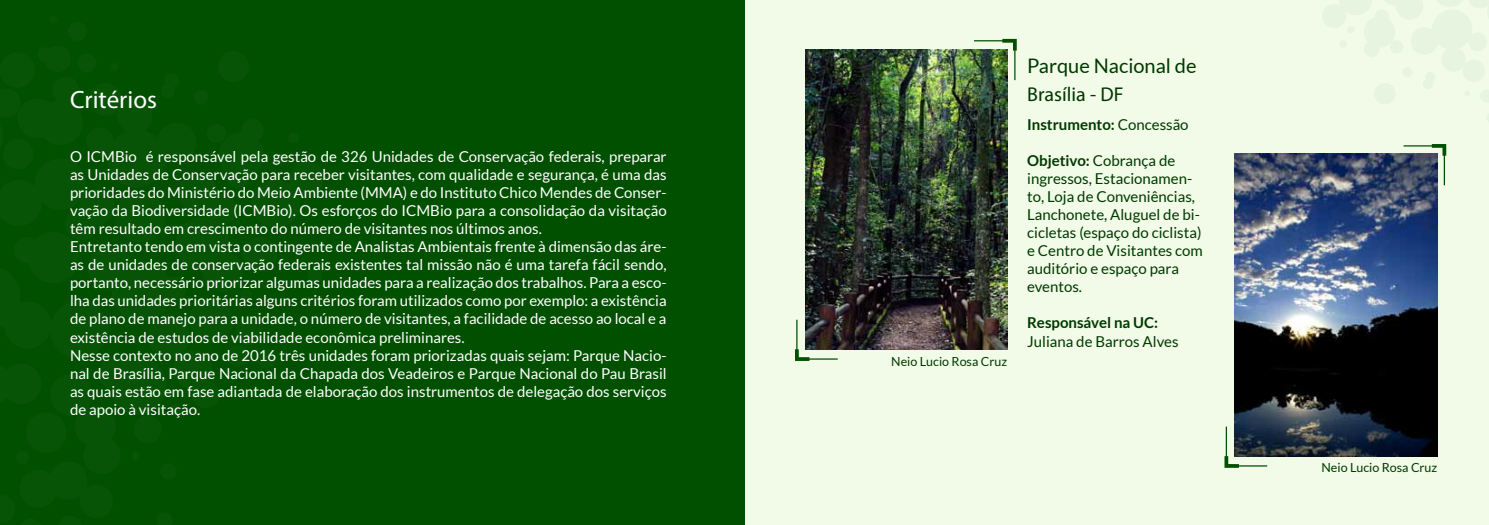
<style>
.page{position:relative;width:1489px;height:525px;background:#fff}
.page>*{position:absolute;margin:0;border:0;box-sizing:border-box;transform-origin:0 0}
.t1{font:25px "Myriad Pro";color:#fff}
.t2{font:20px "Lato";color:#003900}
.t3{font:20px "Myriad Pro";color:#003600}
.t4{font:15px/18px "Lato";color:#fff}
.t5{font:15px/18px "Lato";color:#003900}
.t6{font:700 15px "Lato";color:#003900}
.t7{font:12.5px "Lato";color:#003900}
.s1{font-weight:400}
.s2{font-weight:700}
</style>
<div class="page">
<div style="left:0;top:0;width:744px;height:524px;background:#005000"></div>
<div style="left:175px;top:216px;width:55px;height:55px;background:#075407;border-radius:50%"></div>
<div style="left:35px;top:158px;width:51px;height:52px;background:#075407;border-radius:50%"></div>
<div style="left:257px;top:348px;width:19px;height:20px;background:#075407;border-radius:50%"></div>
<div style="left:194px;top:90px;width:14px;height:14px;background:#075407;border-radius:50%"></div>
<div style="left:251px;top:179px;width:49px;height:49px;background:#075407;border-radius:50%"></div>
<div style="left:189px;top:299px;width:44px;height:44px;background:#075407;border-radius:50%"></div>
<div style="left:240px;top:288px;width:11px;height:11px;background:#075407;border-radius:50%"></div>
<div style="left:134px;top:415px;width:27px;height:27px;background:#075407;border-radius:50%"></div>
<div style="left:170px;top:404px;width:10px;height:10px;background:#075407;border-radius:50%"></div>
<div style="left:160px;top:463px;width:16px;height:16px;background:#075407;border-radius:50%"></div>
<div style="left:173px;top:349px;width:39px;height:40px;background:#075407;border-radius:50%"></div>
<div style="left:178px;top:173px;width:40px;height:40px;background:#075407;border-radius:50%"></div>
<div style="left:218px;top:133px;width:46px;height:45px;background:#075407;border-radius:50%"></div>
<div style="left:205px;top:193px;width:31px;height:32px;background:#075407;border-radius:50%"></div>
<div style="left:202px;top:251px;width:41px;height:40px;background:#075407;border-radius:50%"></div>
<div style="left:228px;top:168px;width:20px;height:20px;background:#075407;border-radius:50%"></div>
<div style="left:218px;top:51px;width:31px;height:31px;background:#075407;border-radius:50%"></div>
<div style="left:45px;top:45px;width:26px;height:27px;background:#075407;border-radius:50%"></div>
<div style="left:78px;top:53px;width:19px;height:19px;background:#075407;border-radius:50%"></div>
<div style="left:111px;top:63px;width:8px;height:8px;background:#075407;border-radius:50%"></div>
<div style="left:132px;top:452px;width:8px;height:7px;background:#075407;border-radius:50%"></div>
<div style="left:49px;top:16px;width:8px;height:8px;background:#075407;border-radius:50%"></div>
<div style="left:0;top:52px;width:35px;height:36px;background:#075407;border-radius:50%"></div>
<div style="left:117px;top:98px;width:35px;height:35px;background:#075407;border-radius:50%"></div>
<div style="left:241px;top:119px;width:23px;height:22px;background:#075407;border-radius:50%"></div>
<div style="left:277px;top:153px;width:11px;height:11px;background:#075407;border-radius:50%"></div>
<div style="left:288px;top:133px;width:11px;height:10px;background:#075407;border-radius:50%"></div>
<div style="left:207px;top:124px;width:19px;height:19px;background:#075407;border-radius:50%"></div>
<div style="left:68px;top:22px;width:19px;height:19px;background:#075407;border-radius:50%"></div>
<div style="left:38px;top:47px;width:14px;height:14px;background:#075407;border-radius:50%"></div>
<div style="left:289px;top:161px;width:35px;height:34px;background:#075407;border-radius:50%"></div>
<div style="left:307px;top:268px;width:15px;height:15px;background:#075407;border-radius:50%"></div>
<div style="left:243px;top:237px;width:34px;height:34px;background:#075407;border-radius:50%"></div>
<div style="left:227px;top:344px;width:22px;height:23px;background:#075407;border-radius:50%"></div>
<div style="left:235px;top:318px;width:27px;height:27px;background:#075407;border-radius:50%"></div>
<div style="left:192px;top:380px;width:27px;height:28px;background:#075407;border-radius:50%"></div>
<div style="left:79px;top:189px;width:35px;height:36px;background:#075407;border-radius:50%"></div>
<div style="left:3px;top:139px;width:30px;height:30px;background:#075407;border-radius:50%"></div>
<div style="left:112px;top:261px;width:60px;height:60px;background:#075407;border-radius:50%"></div>
<div style="left:108px;top:129px;width:58px;height:59px;background:#075407;border-radius:50%"></div>
<div style="left:50px;top:301px;width:58px;height:57px;background:#075407;border-radius:50%"></div>
<div style="left:115px;top:191px;width:50px;height:51px;background:#075407;border-radius:50%"></div>
<div style="left:4px;top:301px;width:47px;height:47px;background:#075407;border-radius:50%"></div>
<div style="left:157px;top:122px;width:39px;height:40px;background:#075407;border-radius:50%"></div>
<div style="left:28px;top:232px;width:51px;height:51px;background:#075407;border-radius:50%"></div>
<div style="left:88px;top:245px;width:44px;height:45px;background:#075407;border-radius:50%"></div>
<div style="left:161px;top:276px;width:25px;height:25px;background:#075407;border-radius:50%"></div>
<div style="left:110px;top:357px;width:57px;height:57px;background:#075407;border-radius:50%"></div>
<div style="left:38px;top:100px;width:45px;height:45px;background:#075407;border-radius:50%"></div>
<div style="left:148px;top:316px;width:42px;height:42px;background:#075407;border-radius:50%"></div>
<div style="left:98px;top:358px;width:31px;height:31px;background:#075407;border-radius:50%"></div>
<div style="left:14px;top:237px;width:26px;height:26px;background:#075407;border-radius:50%"></div>
<div style="left:86px;top:127px;width:28px;height:27px;background:#075407;border-radius:50%"></div>
<div style="left:89px;top:83px;width:33px;height:33px;background:#075407;border-radius:50%"></div>
<div style="left:65px;top:208px;width:33px;height:32px;background:#075407;border-radius:50%"></div>
<div style="left:17px;top:99px;width:40px;height:39px;background:#075407;border-radius:50%"></div>
<div style="left:52px;top:77px;width:28px;height:27px;background:#075407;border-radius:50%"></div>
<div style="left:745px;top:0;width:743px;height:524px;background:#f1fbe7"></div>
<img style="left:805px;top:49px;width:202px;height:300px">
<img style="left:1234px;top:154px;width:203px;height:302px">
<hr style="left:974px;top:40px;width:39px;height:1px;background:#005000">
<hr style="left:1014px;top:40px;width:1px;height:40px;background:#005000">
<svg style="left:1002px;top:39px;width:10px;height:4px"></svg>
<svg style="left:1012px;top:39px;width:4px;height:12px"></svg>
<hr style="left:797px;top:358px;width:40px;height:1px;background:#005000">
<hr style="left:796px;top:319px;width:1px;height:40px;background:#005000">
<svg style="left:798px;top:357px;width:11px;height:4px"></svg>
<svg style="left:795px;top:349px;width:3px;height:12px"></svg>
<hr style="left:1403px;top:145px;width:40px;height:1px;background:#005000">
<hr style="left:1443px;top:145px;width:1px;height:40px;background:#005000">
<svg style="left:1431px;top:144px;width:11px;height:4px"></svg>
<svg style="left:1442px;top:144px;width:3px;height:12px"></svg>
<hr style="left:1227px;top:465px;width:40px;height:1px;background:#005000">
<hr style="left:1225px;top:426px;width:1px;height:40px;background:#005000">
<svg style="left:1228px;top:464px;width:10px;height:3px"></svg>
<svg style="left:1224px;top:456px;width:4px;height:11px"></svg>
<div style="left:1402px;top:67px;width:10px;height:10px;background:#e7f4df;border-radius:50%"></div>
<div style="left:1363px;top:16px;width:32px;height:32px;background:#e7f4df;border-radius:50%"></div>
<div style="left:1374px;top:9px;width:14px;height:14px;background:#e7f4df;border-radius:50%"></div>
<div style="left:1374px;top:83px;width:21px;height:21px;background:#e7f4df;border-radius:50%"></div>
<div style="left:1440px;top:47px;width:25px;height:25px;background:#e7f4df;border-radius:50%"></div>
<div style="left:1363px;top:42px;width:16px;height:15px;background:#e7f4df;border-radius:50%"></div>
<div style="left:1346px;top:26px;width:8px;height:7px;background:#e7f4df;border-radius:50%"></div>
<div style="left:1339px;top:40px;width:7px;height:8px;background:#e7f4df;border-radius:50%"></div>
<div style="left:1389px;top:40px;width:14px;height:14px;background:#e7f4df;border-radius:50%"></div>
<div style="left:1322px;top:4px;width:23px;height:24px;background:#e7f4df;border-radius:50%"></div>
<div style="left:1431px;top:9px;width:41px;height:41px;background:#e7f4df;border-radius:50%"></div>
<div style="left:1410px;top:27px;width:27px;height:28px;background:#e7f4df;border-radius:50%"></div>
<div style="left:1467px;top:32px;width:19px;height:19px;background:#e7f4df;border-radius:50%"></div>
<div style="left:1462px;top:59px;width:22px;height:23px;background:#e7f4df;border-radius:50%"></div>
<h1 class="t1" style="left:70px;top:84px;width:88px">Critérios</h1>
<p class="t4" style="left:70px;top:148px;width:598px">O ICMBio é responsável pela gestão de 326 Unidades de Conservação federais, preparar as Unidades de Conservação para receber visitantes, com qualidade e segurança, é uma das prioridades do Ministério do Meio Ambiente (MMA) e do Instituto Chico Mendes de Conser&shy;vação da Biodiversidade (ICMBio). Os esforços do ICMBio para a consolidação da visitação têm resultado em crescimento do número de visitantes nos últimos anos.<br>Entretanto tendo em vista o contingente de Analistas Ambientais frente à dimensão das áre&shy;as de unidades de conservação federais existentes tal missão não é uma tarefa fácil sendo, portanto, necessário priorizar algumas unidades para a realização dos trabalhos. Para a esco&shy;lha das unidades prioritárias alguns critérios foram utilizados como por exemplo: a existência de plano de manejo para a unidade, o número de visitantes, a facilidade de acesso ao local e a existência de estudos de viabilidade econômica preliminares.<br>Nesse contexto no ano de 2016 três unidades foram priorizadas quais sejam: Parque Nacio&shy;nal de Brasília, Parque Nacional da Chapada dos Veadeiros e Parque Nacional do Pau Brasil as quais estão em fase adiantada de elaboração dos instrumentos de delegação dos serviços de apoio à visitação.</p>
<p class="t7" style="left:891px;top:354px;width:117px">Neio Lucio Rosa Cruz</p>
<h2 class="t2" style="left:1027px;top:54px;width:171px">Parque Nacional de</h2>
<h2 class="t3" style="left:1027px;top:82px;width:98px">Brasília - DF</h2>
<p class="t6" style="left:1027px;top:116px;width:163px">Instrumento: <span class="s1">Concessão</span></p>
<p class="t5" style="left:1027px;top:152px;width:177px"><span class="s2">Objetivo:</span> Cobrança de ingressos, Estacionamen&shy;to, Loja de Conveniências,<br>Lanchonete, Aluguel de bi&shy;cicletas (espaço do ciclista) e Centro de Visitantes com auditório e espaço para eventos.</p>
<p class="t6" style="left:1027px;top:314px;width:132px">Responsável na UC:</p>
<p class="t5" style="left:1027px;top:332px;width:153px">Juliana de Barros Alves</p>
<p class="t7" style="left:1321px;top:460px;width:117px">Neio Lucio Rosa Cruz</p>
</div>
